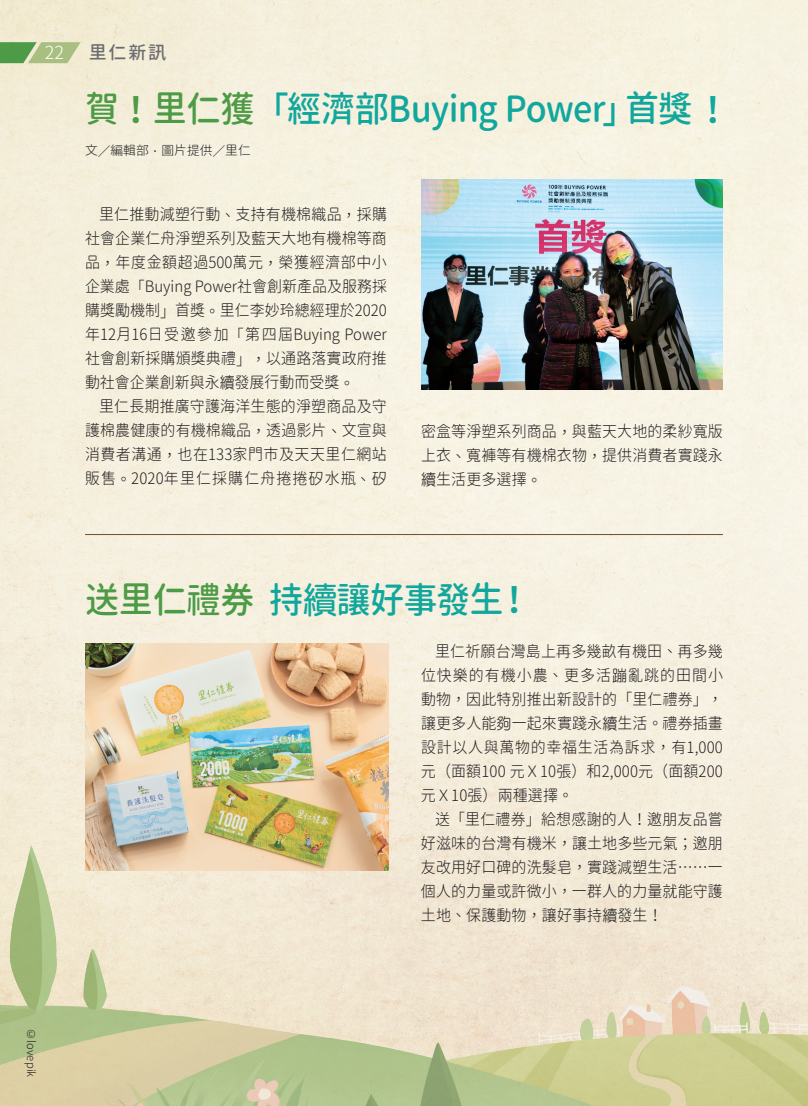
<style>
.page{position:relative;width:808px;height:1106px;background:#fff}
.page>*{position:absolute;margin:0;border:0;box-sizing:border-box;transform-origin:0 0}
.t1{font:500 36px "Gen Jyuu Gothic";letter-spacing:-.02em;color:#12a79d;scale:.95 1}
.t2{font:500 18px "Gen Jyuu Gothic";color:#6c6d70}
.t3{font:300 18px "Gen Jyuu Gothic";color:#fff}
.t4{font:300 15.75px/24px "Gen Jyuu Gothic";letter-spacing:.01em;color:#231f20;text-align:justify;scale:.95 1}
.t5{font:300 12.75px "Gen Jyuu Gothic";color:#231f20}
.t6{font:300 11.25px "Gen Jyuu Gothic";letter-spacing:.01em;color:#231f20}
.s1{color:#4d9b46}
.s2{font-family:"Source Han Sans TC";color:#4d9b46}
.s3{font-family:"Source Han Sans TC"}
.s4{font-family:"DF Yuan Std W3";font-weight:400}
.s5{font-family:"DF Yuan Std W7";font-weight:400}
</style>
<div class="page">
<img style="left:0;top:0;width:808px;height:844px">
<img style="left:0;top:844px;width:808px;height:262px">
<hr style="left:85px;top:534px;width:638px;height:1px;background:#704f2e">
<img style="left:421px;top:179px;width:302px;height:210px">
<img style="left:85px;top:643px;width:303px;height:228px">
<svg style="left:0;top:42px;width:81px;height:21px;background:#92b877"></svg>
<p class="t3" style="left:45px;top:40px;width:21px">22</p>
<p class="t2" style="left:89px;top:40px;width:79px">里仁新訊</p>
<h1 class="t1" style="left:85px;top:83px;width:680px"><span class="s1">賀</span><span class="s2">！</span><span class="s1">里仁獲</span><span class="s3">「</span>經濟部Buying Power<span class="s3">」</span>首獎 <span class="s3">！</span></h1>
<p class="t5" style="left:85px;top:141px;width:167px">文<span class="s3">／</span>編輯部<span class="s3">．</span>圖片提供<span class="s3">／</span>里仁</p>
<p class="t4" style="left:85px;top:202px;width:319px;text-indent:14px">里仁推動減塑行動<span class="s3">、</span>支持有機棉織品<span class="s3">，</span>採購社會企業仁舟淨塑系列及藍天大地有機棉等商品<span class="s3">，</span>年度金額超過500萬元<span class="s3">，</span>榮獲經濟部中小企業處<span class="s3">「</span>Buying Power社會創新產品及服務採購獎勵機制<span class="s3">」</span>首獎<span class="s3">。</span>里仁李妙玲總經理於2020年12月16日受邀參加<span class="s3">「</span>第四屆Buying Power社會創新採購頒獎典禮<span class="s3">」，</span>以通路落實政府推動社會企業創新與永<span class="s4">續</span>發展行動而受獎<span class="s3">。</span></p>
<p class="t4" style="left:85px;top:394px;width:319px;text-indent:14px">里仁長期推廣守護海洋生態的淨塑商品及守護棉農健康的有機棉織品<span class="s3">，</span>透過影片<span class="s3">、</span>文宣與消費者溝通<span class="s3">，</span>也在133家門市及天天里仁網站販售<span class="s3">。</span>2020年里仁採購仁舟捲捲<span class="s4">矽</span>水瓶<span class="s3">、</span><span class="s4">矽</span></p>
<p class="t4" style="left:421px;top:419px;width:319px">密盒等淨塑系列商品<span class="s3">，</span>與藍天大地的柔紗寬版上衣<span class="s3">、</span>寬褲等有機棉衣物<span class="s3">，</span>提供消費者實踐永<span class="s4">續</span>生活更多選擇<span class="s3">。</span></p>
<h1 class="t1" style="left:85px;top:573px;width:471px"><span class="s1">送里仁禮券</span> 持<span class="s5">續</span>讓好事發生<span class="s3">！</span></h1>
<p class="t4" style="left:421px;top:638px;width:319px;text-indent:14px">里仁祈願台灣島上再多幾畝有機田<span class="s3">、</span>再多幾位快樂的有機小農<span class="s3">、</span>更多活<span class="s4">蹦</span>亂跳的田間小動物<span class="s3">，</span>因此特別推出新設計的<span class="s3">「</span>里仁禮券<span class="s3">」，</span>讓更多人能<span class="s4">夠</span>一起來實踐永<span class="s4">續</span>生活<span class="s3">。</span>禮券插畫設計以人與萬物的幸福生活為訴求<span class="s3">，</span>有1,000元<span class="s3">（</span>面額100 元Ｘ10張<span class="s3">）</span>和2,000元<span class="s3">（</span>面額200元Ｘ10張<span class="s3">）</span>兩種選擇<span class="s3">。</span></p>
<p class="t4" style="left:421px;top:806px;width:319px;text-indent:14px">送<span class="s3">「</span>里仁禮券<span class="s3">」</span>給想感謝的人<span class="s3">！</span>邀朋友品嘗好滋味的台灣有機米<span class="s3">，</span>讓土地多些元氣<span class="s3">；</span>邀朋友改用好口碑的洗髮皂<span class="s3">，</span>實踐減塑生活<span class="s3">……</span>一個人的力量或許微小<span class="s3">，</span>一群人的力量就能守護土地<span class="s3">、</span>保護動物<span class="s3">，</span>讓好事持<span class="s4">續</span>發生<span class="s3">！</span></p>
<p class="t6" style="left:27px;top:1026px;width:11px">©</p>
<p class="t6" style="left:39px;top:1039px;width:39px;rotate:90deg">lovepik</p>
</div>
